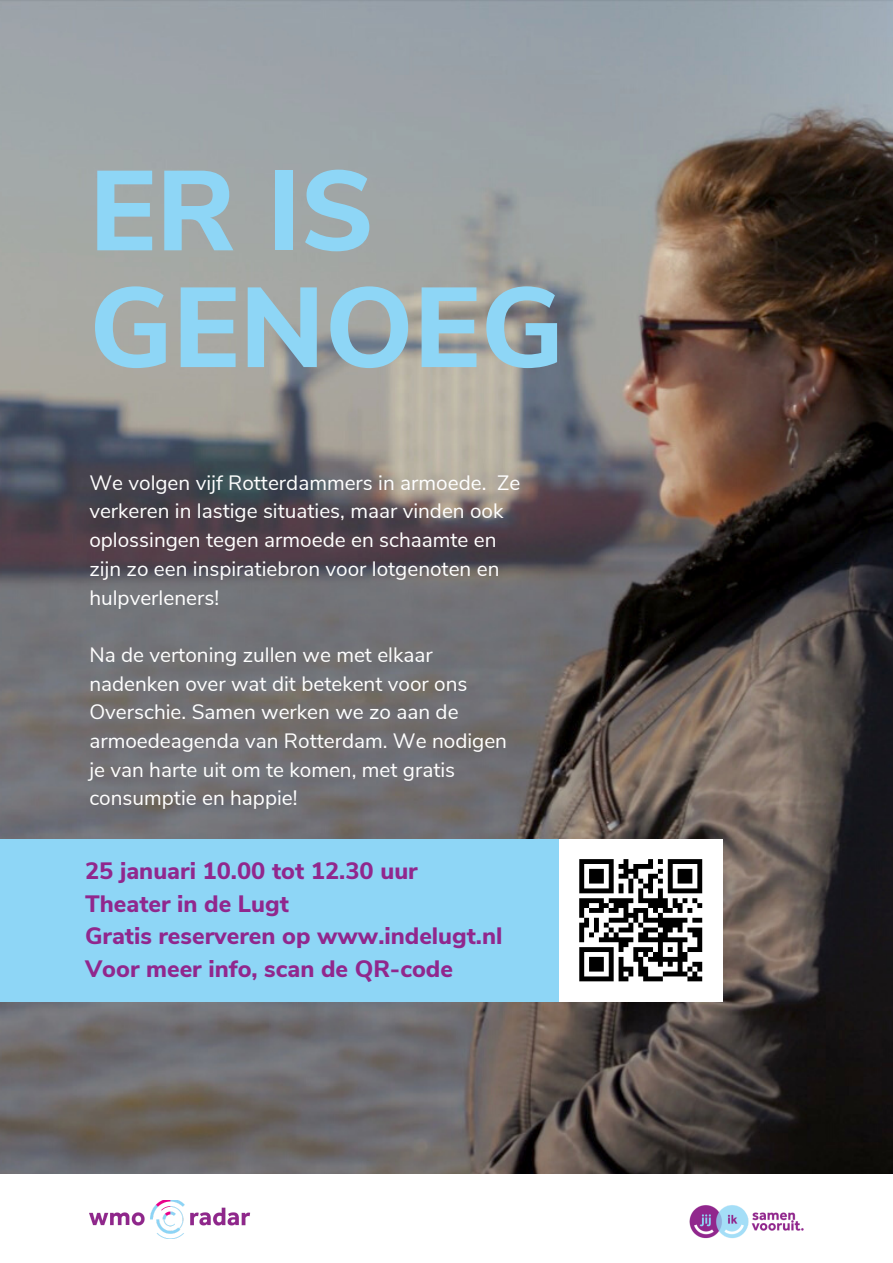
<style>
.page{position:relative;width:893px;height:1263px;background:#fff}
.page>*{position:absolute;margin:0;border:0;box-sizing:border-box;transform-origin:0 0}
.t1{font:800 112.95px "Nunito Sans";color:#8ed6f6}
.t2{font:800 23.62px "Nunito Sans";color:#91278d}
.t3{font:20.77px/28.7px "Nunito Sans";color:#fff}
</style>
<div class="page">
<img style="left:0;top:0;width:893px;height:1174px">
<img style="left:89px;top:1200px;width:161px;height:39px">
<div style="left:0;top:839px;width:564px;height:163px;background:#8ed6f6"></div>
<img style="left:560px;top:839px;width:162px;height:163px">
<img style="left:689px;top:1205px;width:115px;height:34px">
<p class="t1" style="left:89px;top:136px;width:286px">ER IS</p>
<p class="t1" style="left:89px;top:253px;width:476px">GENOEG</p>
<p class="t3" style="left:89px;top:468px;width:432px">We volgen vijf Rotterdammers in armoede. Ze verkeren in lastige situaties, maar vinden ook oplossingen tegen armoede en schaamte en zijn zo een inspiratiebron voor lotgenoten en hulpverleners!</p>
<p class="t3" style="left:89px;top:641px;width:419px">Na de vertoning zullen we met elkaar nadenken over wat dit betekent voor ons Overschie. Samen werken we zo aan de armoedeagenda van Rotterdam. We nodigen je van harte uit om te komen, met gratis consumptie en happie!</p>
<p class="t2" style="left:85px;top:855px;width:334px">25 januari 10.00 tot 12.30 uur</p>
<p class="t2" style="left:85px;top:887px;width:205px">Theater in de Lugt</p>
<p class="t2" style="left:85px;top:920px;width:419px">Gratis reserveren op www.indelugt.nl</p>
<p class="t2" style="left:85px;top:953px;width:369px">Voor meer info, scan de QR-code</p>
</div>
